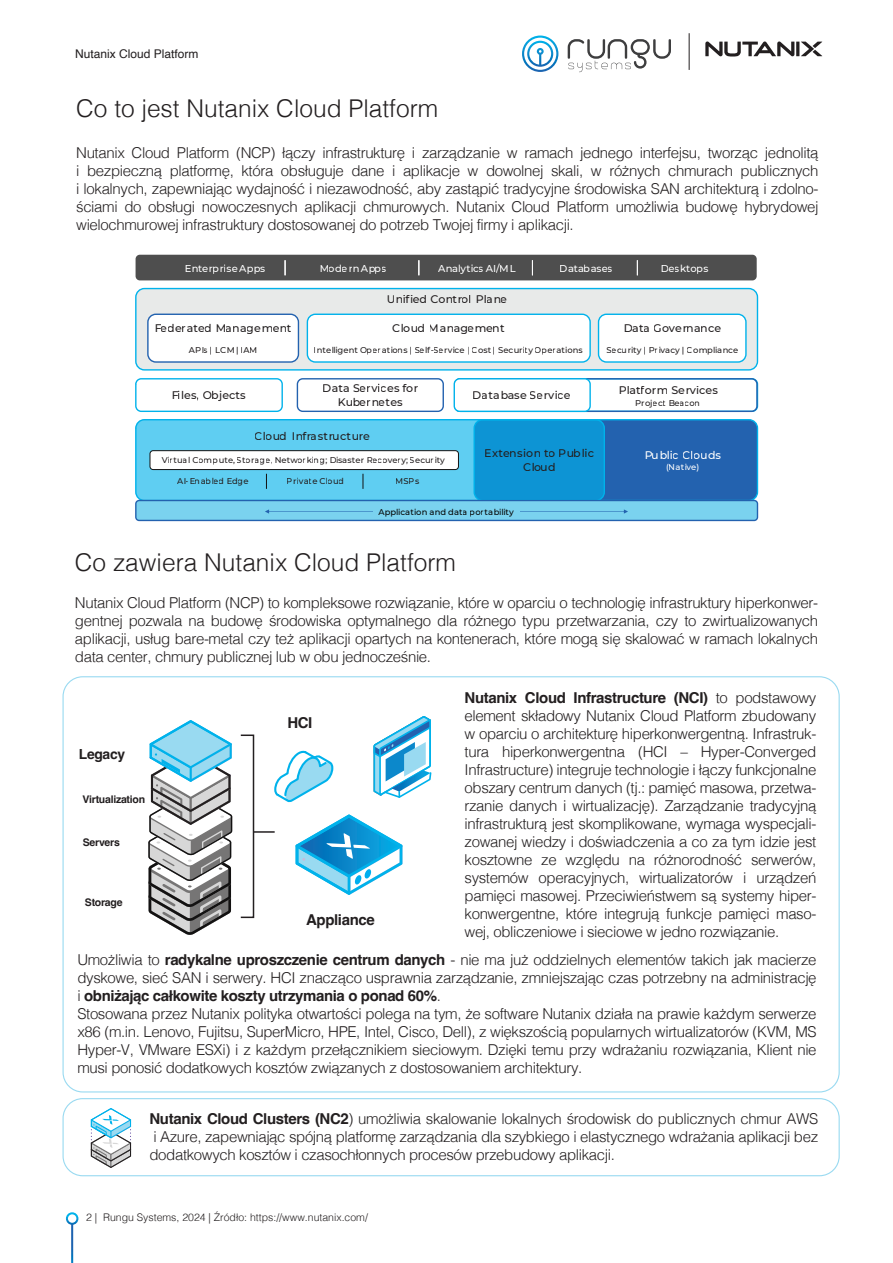
<style>
.page{position:relative;width:893px;height:1263px;background:#fff}
.page>*{position:absolute;margin:0;border:0;box-sizing:border-box;transform-origin:0 0}
.t1{font:300 24.45px "Helvetica";color:#231f20}
.t2{font:300 15px/18px "Helvetica";letter-spacing:-.025em;color:#231f20;text-align:justify}
.t3{font:700 15px "Helvetica";letter-spacing:-.025em;color:#231f20}
.t4{font:700 13.95px "Helvetica";letter-spacing:-.025em;color:#231f20}
.t5{font:12px "Helvetica";color:#231f20}
.t6{font:500 11.1px/13.6px "Montserrat";letter-spacing:.005em;color:#231f20;text-align:center}
.t7{font:500 11.1px "Montserrat";letter-spacing:-.01em;color:#fff}
.t8{font:300 10.5px "Helvetica";color:#231f20}
.t9{font:700 10.5px "Helvetica";letter-spacing:-.025em;color:#231f20}
.t10{font:500 10.05px "Montserrat";letter-spacing:.005em;color:#fff}
.t11{font:500 8.4px "Montserrat";letter-spacing:.005em;color:#231f20}
.t12{font:500 8.4px "Montserrat";letter-spacing:.005em;color:#050504}
.t13{font:500 8.4px "Montserrat";color:#fff}
.s1{font-weight:700}
</style>
<div class="page">
<div style="left:136px;top:255px;width:621px;height:25px;background:#4e4e4e;border-radius:4px"></div>
<div style="left:474px;top:420px;width:283px;height:80px;background:#2362af;border-radius:9px"></div>
<div style="left:473px;top:419px;width:285px;height:82px;border:1px solid #00b2eb;border-radius:9px"></div>
<svg style="left:136px;top:420px;width:468px;height:80px;background:#43bae7"></svg>
<div style="left:135px;top:419px;width:470px;height:82px;border:1px solid #00b2eb;border-radius:9px"></div>
<div style="left:150px;top:451px;width:308px;height:19px;background:#fff;border-radius:3px"></div>
<div style="left:150px;top:450px;width:309px;height:20px;border:1px solid #131212;border-radius:3px"></div>
<div style="left:136px;top:289px;width:621px;height:81px;background:#e8eae9;border-radius:9px"></div>
<div style="left:135px;top:288px;width:623px;height:83px;border:1px solid #00b2eb;border-radius:9px"></div>
<div style="left:307px;top:314px;width:283px;height:48px;background:#fff;border-radius:8px"></div>
<div style="left:307px;top:314px;width:284px;height:49px;border:1px solid #00b2eb;border-radius:8px"></div>
<div style="left:598px;top:314px;width:148px;height:48px;background:#fff;border-radius:8px"></div>
<div style="left:598px;top:314px;width:149px;height:49px;border:1px solid #00b2eb;border-radius:8px"></div>
<div style="left:148px;top:314px;width:150px;height:48px;background:#fff;border-radius:8px"></div>
<div style="left:147px;top:314px;width:152px;height:49px;border:1px solid #2362af;border-radius:8px"></div>
<svg style="left:285px;top:260px;width:1px;height:15px"></svg>
<svg style="left:418px;top:260px;width:2px;height:15px"></svg>
<svg style="left:532px;top:260px;width:1px;height:15px"></svg>
<svg style="left:637px;top:260px;width:1px;height:15px"></svg>
<div style="left:454px;top:378px;width:304px;height:34px;border:1px solid #2362af;border-radius:5px"></div>
<div style="left:135px;top:378px;width:148px;height:34px;border:1px solid #00b2eb;border-radius:5px"></div>
<div style="left:454px;top:379px;width:136px;height:32px;background:#fff;border-radius:5px"></div>
<div style="left:454px;top:378px;width:137px;height:34px;border:1px solid #00b2eb;border-radius:5px"></div>
<div style="left:297px;top:378px;width:147px;height:34px;border:1px solid #2362af;border-radius:5px"></div>
<svg style="left:266px;top:474px;width:1px;height:15px"></svg>
<svg style="left:363px;top:474px;width:1px;height:15px"></svg>
<div style="left:136px;top:500px;width:621px;height:20px;background:#7ad2ef;border-radius:3px"></div>
<div style="left:135px;top:500px;width:623px;height:21px;border:1px solid #2362af;border-radius:3px"></div>
<svg style="left:265px;top:509px;width:363px;height:5px"></svg>
<div style="left:373px;top:505px;width:147px;height:13px;background:#7ad2ef"></div>
<div style="left:66px;top:1212px;width:12px;height:13px;border:2px solid #fff;border-radius:50%"></div>
<svg style="left:274px;top:750px;width:60px;height:53px"></svg>
<svg style="left:295px;top:814px;width:108px;height:81px"></svg>
<svg style="left:373px;top:716px;width:59px;height:82px"></svg>
<div style="left:240px;top:734px;width:14px;height:184px;border:2px solid #231f20"></div>
<hr style="left:253px;top:831px;width:22px;height:2px;background:#231f20">
<svg style="left:148px;top:720px;width:85px;height:215px"></svg>
<svg style="left:91px;top:1108px;width:40px;height:60px"></svg>
<div style="left:63px;top:1098px;width:777px;height:78px;border:1px solid #99daf1;border-radius:20px"></div>
<svg style="left:522px;top:36px;width:36px;height:36px"></svg>
<svg style="left:567px;top:39px;width:104px;height:33px"></svg>
<svg style="left:705px;top:41px;width:117px;height:16px"></svg>
<hr style="left:689px;top:33px;width:1px;height:37px;background:#231f20">
<p class="t5" style="left:75px;top:45px;width:125px">Nutanix Cloud Platform</p>
<h1 class="t1" style="left:76px;top:88px;width:363px">Co to jest Nutanix Cloud Platform</h1>
<p class="t2" style="left:76px;top:142px;width:744px">Nutanix Cloud Platform (NCP) łączy infrastrukturę i zarządzanie w ramach jednego interfejsu, tworząc jednolitą i bezpieczną platformę, która obsługuje dane i aplikacje w dowolnej skali, w różnych chmurach publicznych i lokalnych, zapewniając wydajność i niezawodność, aby zastąpić tradycyjne środowiska SAN architekturą i zdolno&shy;ściami do obsługi nowoczesnych aplikacji chmurowych. Nutanix Cloud Platform umożliwia budowę hybrydowej wielochmurowej infrastruktury dostosowanej do potrzeb Twojej firmy i aplikacji.</p>
<p class="t10" style="left:184px;top:261px;width:82px">EnterpriseApps</p>
<p class="t10" style="left:319px;top:261px;width:69px">Modern Apps</p>
<p class="t10" style="left:438px;top:261px;width:79px">Analytics AI/ML</p>
<p class="t10" style="left:560px;top:261px;width:55px">Databases</p>
<p class="t10" style="left:660px;top:261px;width:50px">Desktops</p>
<p class="t6" style="left:154px;top:320px;width:139px">Federated Management</p>
<p class="t11" style="left:189px;top:344px;width:71px">APIs | LCM | IAM</p>
<p class="t6" style="left:386px;top:292px;width:123px">Unified Control Plane</p>
<p class="t6" style="left:392px;top:320px;width:114px">Cloud Management</p>
<p class="t11" style="left:314px;top:344px;width:270px">Intelligent Operations | Self-Service | Cost | Security Operations</p>
<p class="t6" style="left:323px;top:381px;width:96px">Data Services for<br>Kubernetes</p>
<p class="t6" style="left:171px;top:388px;width:76px">Files, Objects</p>
<p class="t6" style="left:473px;top:388px;width:99px">Database Service</p>
<p class="t6" style="left:255px;top:428px;width:117px">Cloud Infrastructure</p>
<p class="t11" style="left:162px;top:454px;width:285px">Virtual Compute, Storage, Networking; Disaster Recovery; Security</p>
<p class="t11" style="left:177px;top:475px;width:73px">AI-Enabled Edge</p>
<p class="t11" style="left:287px;top:475px;width:59px">Private Cloud</p>
<p class="t11" style="left:396px;top:475px;width:25px">MSPs</p>
<p class="t6" style="left:485px;top:446px;width:111px">Extension to Public<br>Cloud</p>
<p class="t12" style="left:378px;top:506px;width:137px">Application and data portability</p>
<p class="t6" style="left:623px;top:320px;width:99px">Data Governance</p>
<p class="t11" style="left:606px;top:344px;width:133px">Security | Privacy | Compliance</p>
<p class="t6" style="left:618px;top:383px;width:101px">Platform Services</p>
<p class="t11" style="left:635px;top:397px;width:67px">Project Beacon</p>
<p class="t7" style="left:644px;top:447px;width:78px">Public Clouds</p>
<p class="t13" style="left:666px;top:461px;width:35px">(Native)</p>
<h1 class="t1" style="left:75px;top:542px;width:383px">Co zawiera Nutanix Cloud Platform</h1>
<p class="t2" style="left:75px;top:592px;width:745px">Nutanix Cloud Platform (NCP) to kompleksowe rozwiązanie, które w oparciu o technologię infrastruktury hiperkonwer&shy;gentnej pozwala na budowę środowiska optymalnego dla różnego typu przetwarzania, czy to zwirtualizowanych aplikacji, usług bare-metal czy też aplikacji opartych na kontenerach, które mogą się skalować w ramach lokalnych data center, chmury publicznej lub w obu jednocześnie.</p>
<p class="t2" style="left:465px;top:687px;width:353px"><span class="s1">Nutanix Cloud Infrastructure (NCI)</span> to podstawowy element składowy Nutanix Cloud Platform zbudowany w oparciu o architekturę hiperkonwergentną. Infrastruk&shy;tura hiperkonwergentna (HCI – Hyper-Converged Infrastructure) integruje technologie i łączy funkcjonalne obszary centrum danych (tj.: pamięć masowa, przetwa&shy;rzanie danych i wirtualizację). Zarządzanie tradycyjną infrastrukturą jest skomplikowane, wymaga wyspecjali&shy;zowanej wiedzy i doświadczenia a co za tym idzie jest kosztowne ze względu na różnorodność serwerów, systemów operacyjnych, wirtualizatorów i urządzeń pamięci masowej. Przeciwieństwem są systemy hiper&shy;konwergentne, które integrują funkcje pamięci maso&shy;wej, obliczeniowe i sieciowe w jedno rozwiązanie.</p>
<p class="t2" style="left:77px;top:950px;width:741px;text-align:left">Umożliwia to <span class="s1">radykalne uproszczenie centrum danych</span> - nie ma już oddzielnych elementów takich jak macierze dyskowe, sieć SAN i serwery. HCI znacząco usprawnia zarządzanie, zmniejszając czas potrzebny na administrację i <span class="s1">obniżając całkowite koszty utrzymania o ponad 60%</span>.<br>Stosowana przez Nutanix polityka otwartości polega na tym, że software Nutanix działa na prawie każdym serwerze x86 (m.in. Lenovo, Fujitsu, SuperMicro, HPE, Intel, Cisco, Dell), z większością popularnych wirtualizatorów (KVM, MS Hyper-V, VMware ESXi) i z każdym przełącznikiem sieciowym. Dzięki temu przy wdrażaniu rozwiązania, Klient nie musi ponosić dodatkowych kosztów związanych z dostosowaniem architektury.</p>
<p class="t3" style="left:287px;top:714px;width:27px">HCI</p>
<p class="t4" style="left:79px;top:746px;width:48px">Legacy</p>
<p class="t9" style="left:83px;top:792px;width:64px">Virtualization</p>
<p class="t9" style="left:83px;top:835px;width:39px">Servers</p>
<p class="t9" style="left:85px;top:895px;width:39px">Storage</p>
<p class="t3" style="left:306px;top:910px;width:70px">Appliance</p>
<p class="t2" style="left:150px;top:1109px;width:670px"><span class="s1">Nutanix Cloud Clusters (NC2</span>) umożliwia skalowanie lokalnych środowisk do publicznych chmur AWS i Azure, zapewniając spójną platformę zarządzania dla szybkiego i elastycznego wdrażania aplikacji bez dodatkowych kosztów i czasochłonnych procesów przebudowy aplikacji.</p>
<p class="t8" style="left:86px;top:1208px;width:283px">2 | Rungu Systems, 2024 | Źródło: https://www.nutanix.com/</p>
</div>
